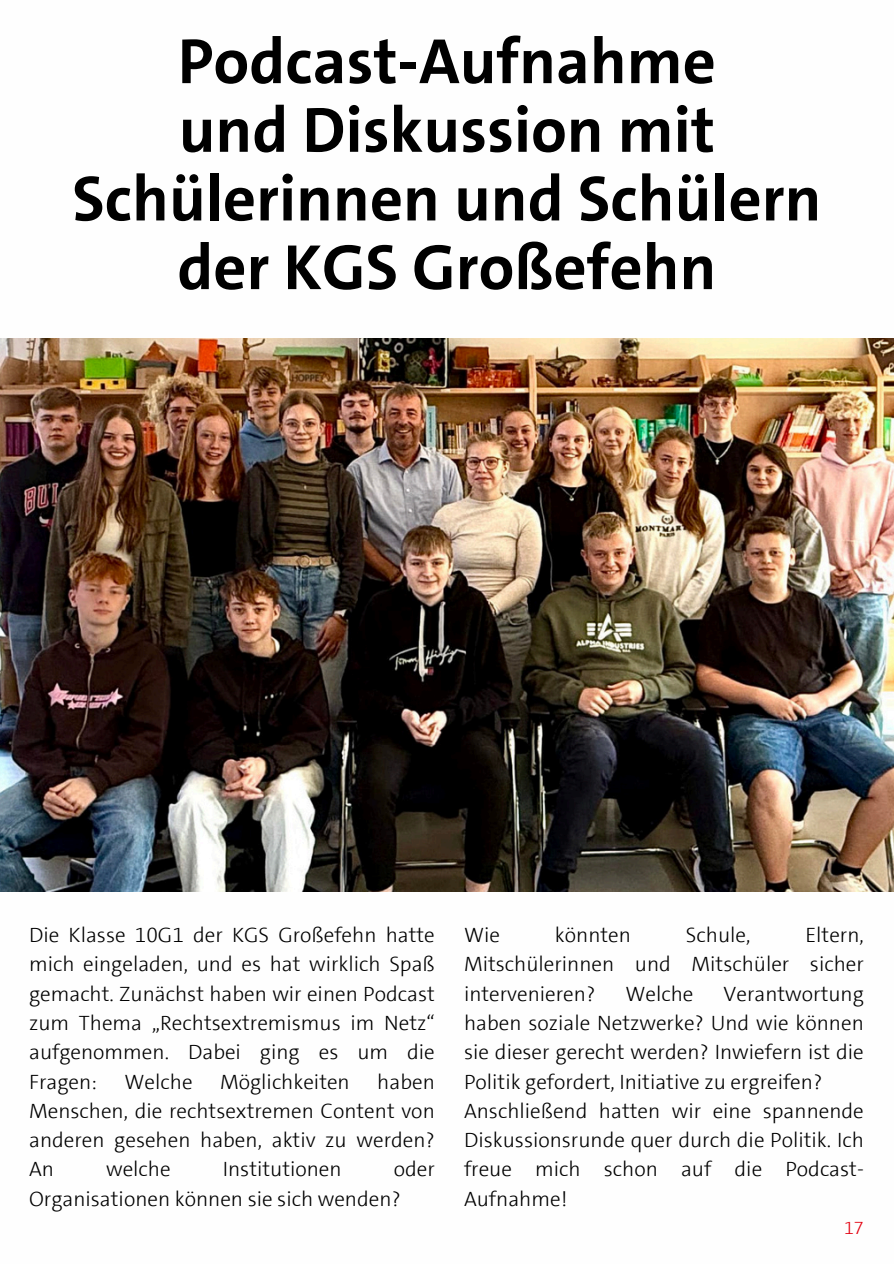
<style>
.page{position:relative;width:894px;height:1264px;background:#fff}
.page>*{position:absolute;margin:0;border:0;box-sizing:border-box;transform-origin:0 0}
.t1{font:700 64.5px/68.7px "SPD The Sans";color:#000;text-align:center}
.t2{font:300 21px/29.2px "SPD The Sans";color:#000;text-align:justify}
.t3{font:300 18px "SPD The Sans";color:#e3000f}
</style>
<div class="page">
<img style="left:0;top:338px;width:893px;height:553px">
<p class="t1" style="left:72px;top:27px;width:750px">Podcast-Aufnahme<br>und Diskussion mit<br>Schülerinnen und Schülern der KGS Großefehn</p>
<p class="t2" style="left:29px;top:920px;width:407px">Die Klasse 10G1 der KGS Großefehn hatte mich eingeladen, und es hat wirklich Spaß gemacht. Zunächst haben wir einen Podcast zum Thema „Rechtsextremismus im Netz“ aufgenommen. Dabei ging es um die Fragen:</p>
<p class="t2" style="left:29px;top:1066px;width:407px;text-indent:348px">haben Menschen, die rechtsextremen Content von anderen gesehen haben, aktiv zu werden?<br>An</p>
<p class="t2" style="left:124px;top:1066px;width:69px">Welche</p>
<p class="t2" style="left:220px;top:1066px;width:131px">Möglichkeiten</p>
<p class="t2" style="left:29px;top:1154px;width:407px;text-indent:364px">oder<br>Organisationen können sie sich wenden?</p>
<p class="t2" style="left:106px;top:1154px;width:66px">welche</p>
<p class="t2" style="left:223px;top:1154px;width:120px">Institutionen</p>
<p class="t2" style="left:464px;top:920px;width:37px">Wie</p>
<p class="t2" style="left:554px;top:920px;width:78px">könnten</p>
<p class="t2" style="left:685px;top:920px;width:66px">Schule,</p>
<p class="t2" style="left:464px;top:920px;width:401px;text-indent:341px">Eltern, Mitschülerinnen und Mitschüler sicher intervenieren?</p>
<p class="t2" style="left:625px;top:979px;width:69px">Welche</p>
<p class="t2" style="left:464px;top:979px;width:401px;text-indent:259px">Verantwortung haben soziale Netzwerke? Und wie können sie dieser gerecht werden? Inwiefern ist die Politik gefordert, Initiative zu ergreifen?</p>
<p class="t2" style="left:464px;top:1096px;width:401px">Anschließend hatten wir eine spannende Diskussionsrunde quer durch die Politik. Ich freue mich schon auf die Podcast-Aufnahme!</p>
<p class="t3" style="left:843px;top:1216px;width:21px">17</p>
</div>
